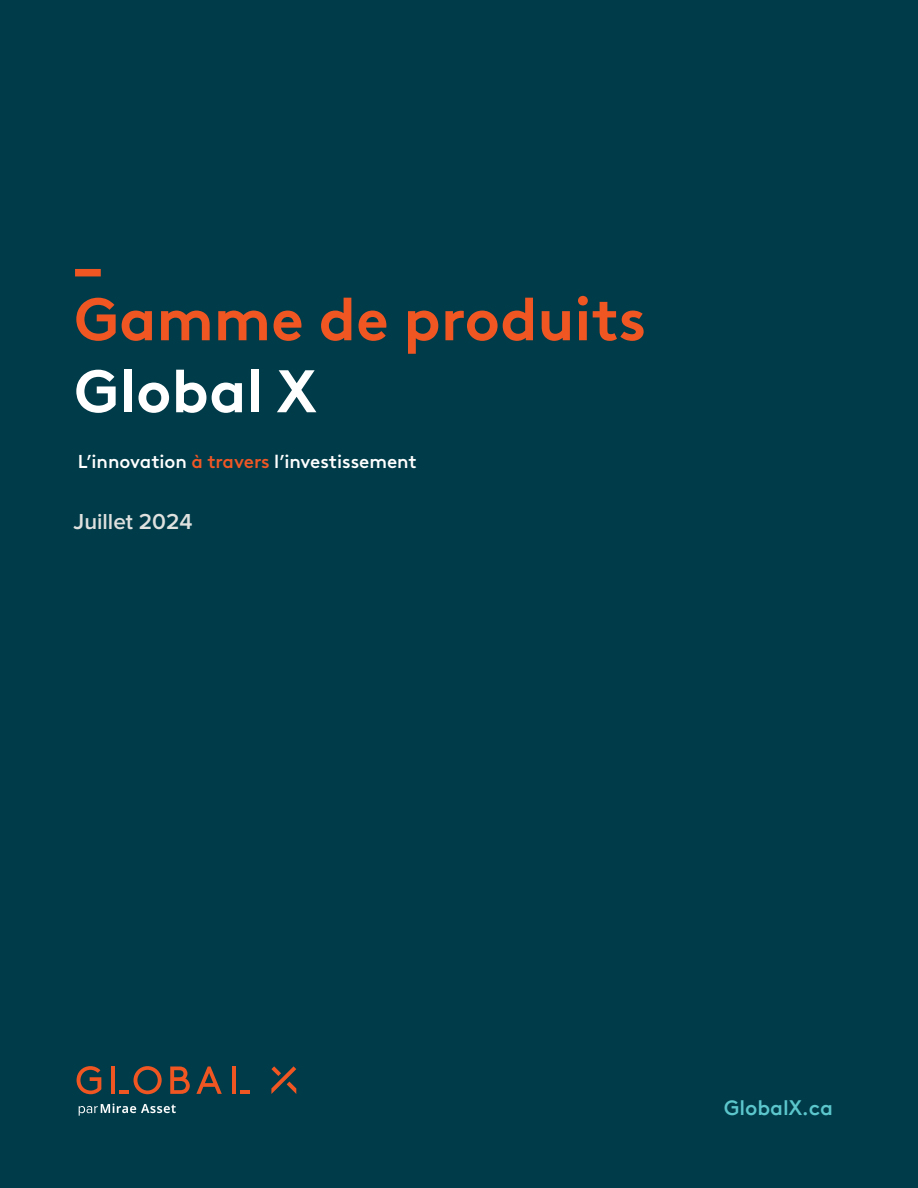
<style>
.page{position:relative;width:918px;height:1188px;background:#003b49}
.page>*{position:absolute;margin:0;border:0;box-sizing:border-box;transform-origin:0 0}
.t1{font:700 60px "Brown LLTT";color:#f05622}
.t2{font:700 60px "Brown LLTT";color:#fff}
.t3{font:600 22.5px "Proxima Nova";color:#dfe1df}
.t4{font:500 21px "Brown LLTT";color:#5bc6cc}
.t5{font:500 18.75px "Brown LLTT";color:#fff}
.s1{color:#f05725}
</style>
<div class="page">
<div style="left:75px;top:269px;width:26px;height:7px;background:#f05622"></div>
<svg style="left:170px;top:1067px;width:20px;height:27px"></svg>
<svg style="left:196px;top:1067px;width:26px;height:27px"></svg>
<svg style="left:271px;top:1066px;width:25px;height:28px"></svg>
<hr style="left:232px;top:1067px;width:4px;height:27px;background:#f05622">
<hr style="left:240px;top:1090px;width:10px;height:4px;background:#f05622">
<svg style="left:77px;top:1066px;width:24px;height:28px"></svg>
<hr style="left:111px;top:1067px;width:4px;height:27px;background:#f05622">
<hr style="left:119px;top:1090px;width:10px;height:4px;background:#f05622">
<svg style="left:134px;top:1066px;width:28px;height:28px"></svg>
<svg style="left:79px;top:1104px;width:97px;height:12px"></svg>
<h1 class="t1" style="left:74px;top:273px;width:574px">Gamme de produits</h1>
<h1 class="t2" style="left:74px;top:345px;width:244px">Global X</h1>
<p class="t5" style="left:78px;top:447px;width:340px">L’innovation <span class="s1">à travers</span> l’investissement</p>
<p class="t3" style="left:74px;top:509px;width:121px">Juillet 2024</p>
<p class="t4" style="left:724px;top:1091px;width:111px">GlobalX.ca</p>
</div>
